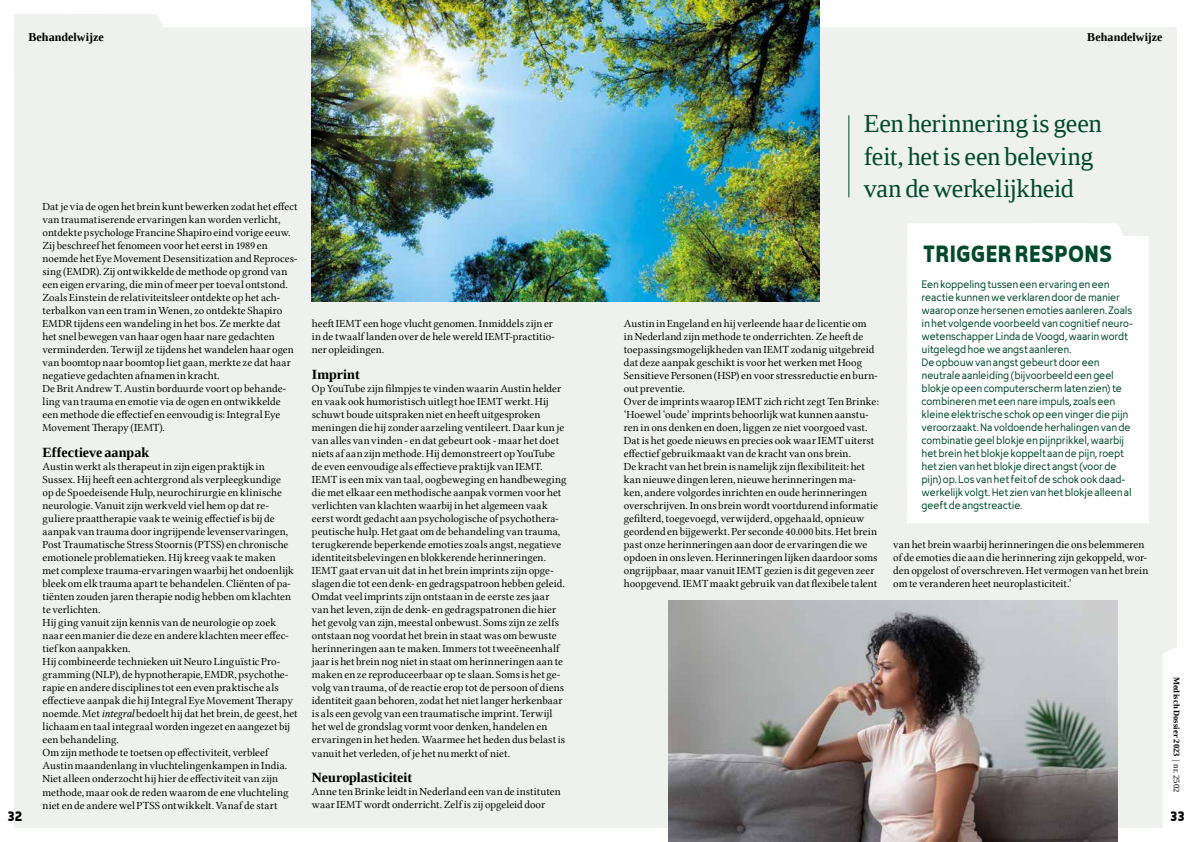
<style>
.page{position:relative;width:1191px;height:842px;background:#fff}
.page>*{position:absolute;margin:0;border:0;box-sizing:border-box;transform-origin:0 0}
.t1{font:26px/32.5px "Liberation Serif";letter-spacing:-.005em;color:#004a2c}
.t2{font:700 24px "Tepeno Sans";letter-spacing:.01em;color:#004a2c}
.t3{font:700 14px "Liberation Serif";letter-spacing:.005em;color:#000}
.t4{font:700 14px "Tepeno Sans";color:#000}
.t5{font:700 12px "Liberation Serif";letter-spacing:.005em;color:#000}
.t6{font:11px/13px "Lin Libertine";letter-spacing:.005em;color:#000}
.t7{font:11px/13px "Avancement 2020";letter-spacing:-.005em;color:#004a2c}
.t8{font:700 8.5px "Liberation Serif";letter-spacing:.02em;color:#000}
.s1{font-family:"Lin Libertine I"}
.s2{font-weight:400}
</style>
<div class="page">
<div style="left:14px;top:27px;width:1162px;height:801px;background:#eef1ed"></div>
<hr style="left:848px;top:115px;width:1px;height:82px;background:#004a2c">
<div style="left:14px;top:14px;width:171px;height:62px;background:#eef1ed"></div>
<svg style="left:907px;top:223px;width:239px;height:13px"></svg>
<div style="left:907px;top:236px;width:241px;height:286px;background:#fff"></div>
<img style="left:312px;top:0;width:508px;height:301px">
<img style="left:669px;top:600px;width:448px;height:242px">
<p class="t5" style="left:28px;top:29px;width:77px">Behandelwijze</p>
<p class="t5" style="left:1087px;top:29px;width:77px">Behandelwijze</p>
<h1 class="t1" style="left:863px;top:107px;width:240px">Een herinnering is geen feit, het is een beleving van de werkelijkheid</h1>
<p class="t6" style="left:43px;top:200px;width:257px">Dat je via de ogen het brein kunt bewerken zodat het effect van traumatiserende ervaringen kan worden verlicht, ontdekte psychologe Francine Shapiro eind vorige eeuw.<br>Zij beschreef het fenomeen voor het eerst in 1989 en noemde het Eye Movement Desensitization and Reproces&shy;sing (EMDR). Zij ontwikkelde de methode op grond van een eigen ervaring, die min of meer per toeval ontstond.<br>Zoals Einstein de relativiteitsleer ontdekte op het ach&shy;terbalkon van een tram in Wenen, zo ontdekte Shapiro EMDR tijdens een wandeling in het bos. Ze merkte dat het snel bewegen van haar ogen haar nare gedachten verminderden. Terwijl ze tijdens het wandelen haar ogen van boomtop naar boomtop liet gaan, merkte ze dat haar negatieve gedachten afnamen in kracht.<br>De Brit Andrew T. Austin borduurde voort op behande&shy;ling van trauma en emotie via de ogen en ontwikkelde een methode die effectief en eenvoudig is: Integral Eye Movement Therapy (IEMT).</p>
<p class="t3" style="left:43px;top:443px;width:108px">Effectieve aanpak</p>
<p class="t6" style="left:43px;top:460px;width:257px">Austin werkt als therapeut in zijn eigen praktijk in Sussex. Hij heeft een achtergrond als verpleegkundige<br>op de Spoedeisende Hulp, neurochirurgie en klinische neurologie. Vanuit zijn werkveld viel hem op dat re&shy;guliere praattherapie vaak te weinig effectief is bij de aanpak van trauma door ingrijpende levenservaringen, Post Traumatische Stress Stoornis (PTSS) en chronische emotionele problematieken. Hij kreeg vaak te maken<br>met complexe trauma-ervaringen waarbij het ondoenlijk bleek om elk trauma apart te behandelen. Cliënten of pa&shy;tiënten zouden jaren therapie nodig hebben om klachten te verlichten.<br>Hij ging vanuit zijn kennis van de neurologie op zoek naar een manier die deze en andere klachten meer effec&shy;tief kon aanpakken.<br>Hij combineerde technieken uit Neuro Linguïstic Pro&shy;gramming (NLP), de hypnotherapie, EMDR, psychothe&shy;rapie en andere disciplines tot een even praktische als effectieve aanpak die hij Integral Eye Movement Therapy noemde. Met <span class="s1">integral</span> bedoelt hij dat het brein, de geest, het lichaam en taal integraal worden ingezet en aangezet bij een behandeling.<br>Om zijn methode te toetsen op effectiviteit, verbleef Austin maandenlang in vluchtelingenkampen in India.<br>Niet alleen onderzocht hij hier de effectiviteit van zijn methode, maar ook de reden waarom de ene vluchteling niet en de andere wel PTSS ontwikkelt. Vanaf de start</p>
<h2 class="t2" style="left:921px;top:240px;width:191px">TRIGGER RESPONS</h2>
<p class="t7" style="left:921px;top:278px;width:213px">Een koppeling tussen een ervaring en een reactie kunnen we verklaren door de manier waarop onze hersenen emoties aanleren. Zoals in het volgende voorbeeld van cognitief neuro&shy;wetenschapper Linda de Voogd, waarin wordt uitgelegd hoe we angst aanleren.<br>De opbouw van angst gebeurt door een neutrale aanleiding (bijvoorbeeld een geel blokje op een computerscherm laten zien) te combineren met een nare impuls, zoals een kleine elektrische schok op een vinger die pijn veroorzaakt. Na voldoende herhalingen van de combinatie geel blokje en pijnprikkel, waarbij het brein het blokje koppelt aan de pijn, roept het zien van het blokje direct angst (voor de pijn) op. Los van het feit of de schok ook daad&shy;werkelijk volgt. Het zien van het blokje alleen al geeft de angstreactie.</p>
<p class="t6" style="left:624px;top:317px;width:257px">Austin in Engeland en hij verleende haar de licentie om<br>in Nederland zijn methode te onderrichten. Ze heeft de toepassingsmogelijkheden van IEMT zodanig uitgebreid dat deze aanpak geschikt is voor het werken met Hoog Sensitieve Personen (HSP) en voor stressreductie en burn&shy;out preventie.<br>Over de imprints waarop IEMT zich richt zegt Ten Brinke: ‘Hoewel ‘oude’ imprints behoorlijk wat kunnen aanstu&shy;ren in ons denken en doen, liggen ze niet voorgoed vast.<br>Dat is het goede nieuws en precies ook waar IEMT uiterst effectief gebruikmaakt van de kracht van ons brein.<br>De kracht van het brein is namelijk zijn flexibiliteit: het kan nieuwe dingen leren, nieuwe herinneringen ma-<br>ken, andere volgordes inrichten en oude herinneringen overschrijven. In ons brein wordt voortdurend informatie gefilterd, toegevoegd, verwijderd, opgehaald, opnieuw geordend en bijgewerkt. Per seconde 40.000 bits. Het brein past onze herinneringen aan door de ervaringen die we opdoen in ons leven. Herinneringen lijken daardoor soms ongrijpbaar, maar vanuit IEMT gezien is dit gegeven zeer hoopgevend. IEMT maakt gebruik van dat flexibele talent</p>
<p class="t6" style="left:312px;top:317px;width:244px">heeft IEMT een hoge vlucht genomen. Inmiddels zijn er in de twaalf landen over de hele wereld IEMT-practitio&shy;ner opleidingen.</p>
<p class="t3" style="left:312px;top:365px;width:49px">Imprint</p>
<p class="t6" style="left:312px;top:382px;width:256px">Op YouTube zijn filmpjes te vinden waarin Austin helder en vaak ook humoristisch uitlegt hoe IEMT werkt. Hij schuwt boude uitspraken niet en heeft uitgesproken meningen die hij zonder aarzeling ventileert. Daar kun je van alles van vinden - en dat gebeurt ook - maar het doet niets af aan zijn methode. Hij demonstreert op YouTube de even eenvoudige als effectieve praktijk van IEMT.<br>IEMT is een mix van taal, oogbeweging en handbeweging die met elkaar een methodische aanpak vormen voor het verlichten van klachten waarbij in het algemeen vaak eerst wordt gedacht aan psychologische of psychothera&shy;peutische hulp. Het gaat om de behandeling van trauma, terugkerende beperkende emoties zoals angst, negatieve identiteitsbelevingen en blokkerende herinneringen.<br>IEMT gaat ervan uit dat in het brein imprints zijn opge&shy;slagen die tot een denk- en gedragspatroon hebben geleid.<br>Omdat veel imprints zijn ontstaan in de eerste zes jaar van het leven, zijn de denk- en gedragspatronen die hier het gevolg van zijn, meestal onbewust. Soms zijn ze zelfs ontstaan nog voordat het brein in staat was om bewuste herinneringen aan te maken. Immers tot tweeëneenhalf jaar is het brein nog niet in staat om herinneringen aan te maken en ze reproduceerbaar op te slaan. Soms is het ge&shy;volg van trauma, of de reactie erop tot de persoon of diens identiteit gaan behoren, zodat het niet langer herkenbaar is als een gevolg van een traumatische imprint. Terwijl het wel de grondslag vormt voor denken, handelen en ervaringen in het heden. Waarmee het heden dus belast is vanuit het verleden, of je het nu merkt of niet.</p>
<p class="t3" style="left:312px;top:768px;width:102px">Neuroplasticiteit</p>
<p class="t6" style="left:312px;top:785px;width:250px">Anne ten Brinke leidt in Nederland een van de instituten waar IEMT wordt onderricht. Zelf is zij opgeleid door</p>
<p class="t6" style="left:893px;top:538px;width:257px">van het brein waarbij herinneringen die ons belemmeren of de emoties die aan die herinnering zijn gekoppeld, wor&shy;den opgelost of overschreven. Het vermogen van het brein om te veranderen heet neuroplasticiteit.’</p>
<p class="t8" style="left:1182px;top:676px;width:117px;rotate:90deg">Medisch Dossier 2023 <span class="s2">| nr. 2502</span></p>
<p class="t4" style="left:7px;top:808px;width:16px">32</p>
<p class="t4" style="left:1169px;top:808px;width:16px">33</p>
</div>
